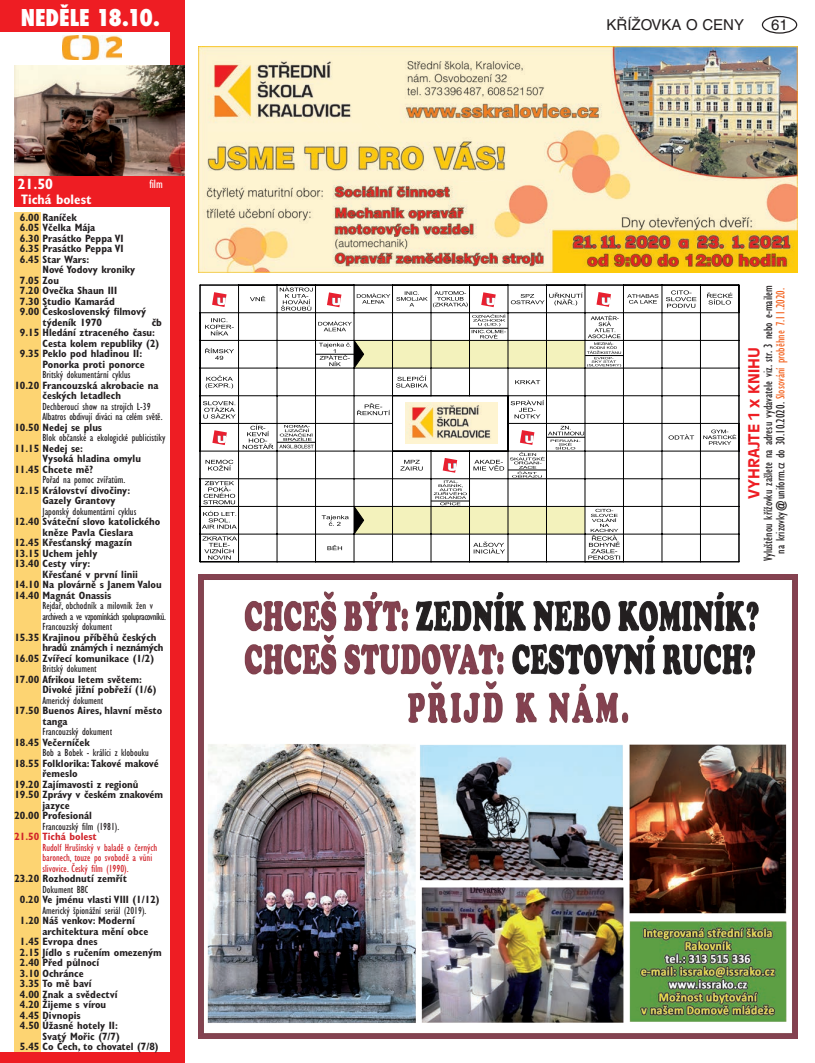
<style>
.page{position:relative;width:815px;height:1063px;background:#fff}
.page>*{position:absolute;margin:0;border:0;box-sizing:border-box;transform-origin:0 0}
.t1{font:800 condensed 22.5px "Futura";color:#fff}
.t2{font:15px "Helvetica CE";color:#231f20}
.t3{font:700 15px "Antique Olive CE";color:#ee1d23}
.t4{font:700 condensed 15px "Gill Sans CE";color:#fff}
.t5{font:700 condensed 13.75px "Gill Sans CE";color:#fff}
.t6{font:condensed 12.5px/12.5px "Gill Sans CE";color:#231f20;text-align:center}
.t7{font:condensed 12.5px "Gill Sans CE";color:#fff}
.t8{font:700 condensed 10.62px/10.5px "Gill Sans CE";color:#231f20}
.t9{font:condensed 10.62px/10.5px "Gill Sans CE";color:#231f20}
.t10{font:condensed 10.62px/10.5px "Gill Sans CE";color:#d1232a}
.t11{font:700 condensed 10.62px "Gill Sans CE";letter-spacing:-.03em;color:#231f20}
.t12{font:700 condensed 10.62px "Gill Sans CE";color:#d1232a}
.s1{color:#f36421}
</style>
<div class="page">
<div style="left:762px;top:16px;width:35px;height:18px;border:1px solid #231f20;border-radius:50%"></div>
<img style="left:198px;top:46px;width:599px;height:227px">
<img style="left:198px;top:574px;width:599px;height:464px">
<hr style="left:623px;top:562px;width:39px;height:1px;background:#000001">
<hr style="left:393px;top:562px;width:38px;height:1px;background:#000001">
<hr style="left:354px;top:562px;width:39px;height:1px;background:#000001">
<hr style="left:662px;top:562px;width:38px;height:1px;background:#000001">
<hr style="left:431px;top:562px;width:38px;height:1px;background:#000001">
<hr style="left:239px;top:562px;width:38px;height:1px;background:#000001">
<hr style="left:700px;top:562px;width:39px;height:1px;background:#000001">
<hr style="left:277px;top:562px;width:39px;height:1px;background:#000001">
<hr style="left:508px;top:562px;width:38px;height:1px;background:#000001">
<hr style="left:546px;top:562px;width:39px;height:1px;background:#000001">
<svg style="left:200px;top:285px;width:540px;height:277px"></svg>
<img style="left:406px;top:402px;width:91px;height:42px">
<div style="left:0;top:0;width:184px;height:32px;background:#ee1d23"></div>
<div style="left:14px;top:175px;width:167px;height:32px;background:#ee1d23"></div>
<img style="left:63px;top:35px;width:58px;height:24px">
<div style="left:170px;top:0;width:14px;height:1063px;background:#ee1d23"></div>
<div style="left:0;top:1052px;width:184px;height:11px;background:#ee1d23"></div>
<div style="left:14px;top:213px;width:27px;height:839px;background:#fdd472"></div>
<img style="left:14px;top:66px;width:170px;height:109px">
<h1 class="t1" style="left:21px;top:2px;width:141px">NEDĚLE 18.10.</h1>
<h2 class="t4" style="left:18px;top:175px;width:37px">21.50</h2>
<p class="t5" style="left:21px;top:191px;width:72px">Tichá bolest</p>
<p class="t7" style="left:149px;top:176px;width:15px">film</p>
<p class="t8" style="left:20px;top:212px;width:105px">6.00 Raníček<br>6.05 Včelka Mája<br>6.30 Prasátko Peppa VI<br>6.35 Prasátko Peppa VI<br>6.45 Star Wars:</p>
<p class="t8" style="left:43px;top:265px;width:94px">Nové Yodovy kroniky</p>
<p class="t8" style="left:20px;top:275px;width:41px">7.05 Zou</p>
<p class="t8" style="left:20px;top:286px;width:99px">7.20 Ovečka Shaun III</p>
<p class="t8" style="left:20px;top:296px;width:96px">7.30 Studio Kamarád</p>
<p class="t8" style="left:20px;top:307px;width:128px">9.00 Československý filmový</p>
<p class="t8" style="left:43px;top:317px;width:61px">týdeník 1970</p>
<p class="t8" style="left:152px;top:317px;width:12px">čb</p>
<p class="t8" style="left:20px;top:328px;width:137px">9.15 Hledání ztraceného času:</p>
<p class="t8" style="left:43px;top:338px;width:118px">Cesta kolem republiky (2)</p>
<p class="t8" style="left:20px;top:349px;width:124px">9.35 Peklo pod hladinou II:</p>
<p class="t8" style="left:43px;top:359px;width:104px">Ponorka proti ponorce</p>
<p class="t9" style="left:43px;top:370px;width:89px">Britský dokumentární cyklus</p>
<p class="t8" style="left:43px;top:380px;width:117px;text-indent:-28px">10.20 Francouzská akrobacie na českých letadlech</p>
<p class="t9" style="left:43px;top:401px;width:122px">Dechberoucí show na strojích L-39<br>Albatros obdivují diváci na celém světě.</p>
<p class="t8" style="left:14px;top:422px;width:89px">10.50 Nedej se plus</p>
<p class="t9" style="left:43px;top:433px;width:124px">Blok občanské a ekologické publicistiky</p>
<p class="t8" style="left:14px;top:443px;width:70px">11.15 Nedej se:</p>
<p class="t8" style="left:43px;top:454px;width:100px">Vysoká hladina omylu</p>
<p class="t8" style="left:14px;top:464px;width:80px">11.45 Chcete mě?</p>
<p class="t9" style="left:43px;top:475px;width:84px">Pořad na pomoc zvířatům.</p>
<p class="t8" style="left:43px;top:485px;width:89px;text-indent:-28px">12.15 Království divočiny:<br>Gazely Grantovy</p>
<p class="t9" style="left:43px;top:506px;width:95px">Japonský dokumentární cyklus</p>
<p class="t8" style="left:14px;top:516px;width:148px">12.40 Sváteční slovo katolického</p>
<p class="t8" style="left:43px;top:527px;width:92px">kněze Pavla Cieslara</p>
<p class="t8" style="left:14px;top:537px;width:119px">12.45 Křesťanský magazín</p>
<p class="t8" style="left:14px;top:548px;width:85px">13.15 Uchem jehly</p>
<p class="t8" style="left:14px;top:558px;width:77px">13.40 Cesty víry:</p>
<p class="t8" style="left:43px;top:569px;width:97px">Křesťané v první linii</p>
<p class="t8" style="left:14px;top:579px;width:149px">14.10 Na plovárně s Janem Valou</p>
<p class="t8" style="left:14px;top:590px;width:99px">14.40 Magnát Onassis</p>
<p class="t9" style="left:43px;top:600px;width:125px">Rejdař, obchodník a milovník žen v archivech a ve vzpomínkách spolupracovníků.<br>Francouzský dokument</p>
<p class="t8" style="left:14px;top:632px;width:144px">15.35 Krajinou příběhů českých</p>
<p class="t11" style="left:43px;top:641px;width:122px">hradů známých i neznámých</p>
<p class="t8" style="left:14px;top:653px;width:141px">16.05 Zvířecí komunikace (1/2)</p>
<p class="t9" style="left:43px;top:663px;width:56px">Britský dokument</p>
<p class="t8" style="left:43px;top:674px;width:116px;text-indent:-28px">17.00 Afrikou letem světem:<br>Divoké jižní pobřeží (1/6)</p>
<p class="t9" style="left:43px;top:695px;width:62px">Americký dokument</p>
<p class="t8" style="left:43px;top:705px;width:121px;text-indent:-28px">17.50 Buenos Aires, hlavní město tanga</p>
<p class="t9" style="left:43px;top:726px;width:71px">Francouzský dokument</p>
<p class="t8" style="left:14px;top:737px;width:77px">18.45 Večerníček</p>
<p class="t9" style="left:43px;top:747px;width:108px">Bob a Bobek - králíci z klobouku</p>
<p class="t8" style="left:14px;top:758px;width:146px">18.55 Folklorika: Takové makové</p>
<p class="t8" style="left:43px;top:768px;width:37px">řemeslo</p>
<p class="t8" style="left:14px;top:779px;width:126px">19.20 Zajímavosti z regionů</p>
<p class="t8" style="left:14px;top:789px;width:150px">19.50 Zprávy v českém znakovém</p>
<p class="t8" style="left:43px;top:800px;width:29px">jazyce</p>
<p class="t8" style="left:14px;top:810px;width:79px">20.00 Profesionál</p>
<p class="t9" style="left:43px;top:821px;width:78px">Francouzský film (1981).</p>
<p class="t12" style="left:14px;top:830px;width:84px">21.50 Tichá bolest</p>
<p class="t10" style="left:43px;top:842px;width:116px">Rudolf Hrušínský v baladě o černých baronech, touze po svobodě a vůni slivovice. Český film (1990).</p>
<p class="t8" style="left:14px;top:873px;width:114px">23.20 Rozhodnutí zemřít</p>
<p class="t9" style="left:43px;top:884px;width:47px">Dokument BBC</p>
<p class="t8" style="left:20px;top:894px;width:141px">0.20 Ve jménu vlasti VIII (1/12)</p>
<p class="t9" style="left:43px;top:905px;width:105px">Americký špionážní seriál (2019).</p>
<p class="t8" style="left:20px;top:915px;width:117px">1.20 Náš venkov: Moderní</p>
<p class="t8" style="left:43px;top:926px;width:107px">architektura mění obce</p>
<p class="t8" style="left:20px;top:936px;width:79px">1.45 Evropa dnes</p>
<p class="t8" style="left:20px;top:947px;width:143px">2.15 Jídlo s ručením omezeným</p>
<p class="t8" style="left:20px;top:957px;width:81px">2.40 Před půlnocí</p>
<p class="t8" style="left:20px;top:968px;width:65px">3.10 Ochránce</p>
<p class="t8" style="left:20px;top:978px;width:73px">3.35 To mě baví</p>
<p class="t8" style="left:20px;top:989px;width:99px">4.00 Znak a svědectví</p>
<p class="t8" style="left:20px;top:999px;width:88px">4.20 Žijeme s vírou</p>
<p class="t8" style="left:20px;top:1010px;width:62px">4.45 Divnopis</p>
<p class="t8" style="left:20px;top:1020px;width:100px">4.50 Úžasné hotely II:</p>
<p class="t8" style="left:43px;top:1031px;width:79px">Svatý Mořic (7/7)</p>
<p class="t8" style="left:20px;top:1041px;width:140px">5.45 Co Čech, to chovatel (7/8)</p>
<h2 class="t2" style="left:606px;top:16px;width:139px">KŘÍŽOVKA O CENY</h2>
<h2 class="t2" style="left:771px;top:16px;width:18px">61</h2>
<p class="t6" style="left:762px;top:561px;width:277px;rotate:-90deg">Vyluštěnou křížovku zašlete na adresu vydavatele viz. str. 3 nebo e-mailem na krizovky@uniform.cz do 30.10.2020. <span class="s1">Slosování proběhne 7.11.2020.</span></p>
<h2 class="t3" style="left:745px;top:499px;width:153px;rotate:-90deg">VYHRAJTE 1 x KNIHU</h2>
</div>
